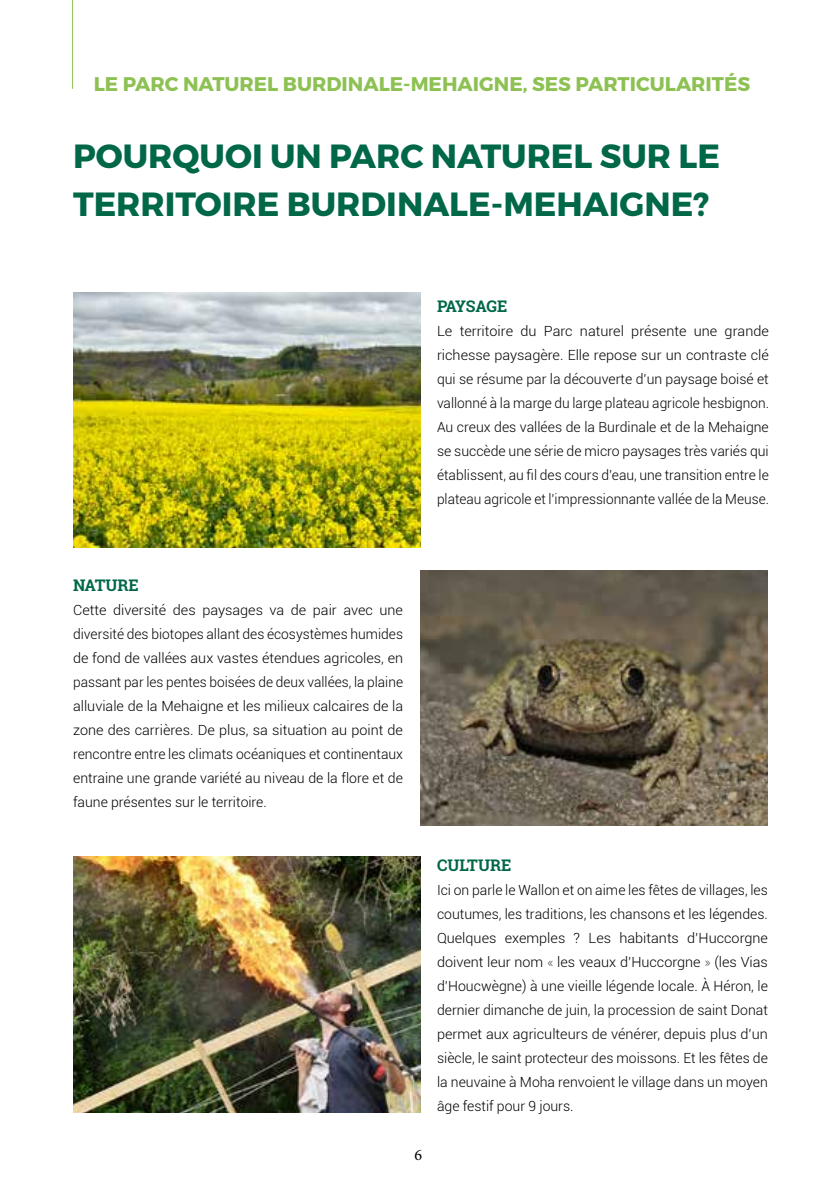
<style>
.page{position:relative;width:840px;height:1191px;background:#fff}
.page>*{position:absolute;margin:0;border:0;box-sizing:border-box;transform-origin:0 0}
.t1{font:700 33.6px/48px "Montserrat";color:#006748}
.t2{font:700 19.8px "Montserrat";color:#8ec153}
.t3{font:700 16px "Roboto Slab";color:#006748}
.t4{font:700 16px "Roboto Slab";letter-spacing:-.02em;color:#006748}
.t5{font:16px "Minion Pro";color:#000}
.t6{font:300 14px/24px "Roboto";color:#000;text-align:justify}
.s1{font-weight:100}
</style>
<div class="page">
<hr style="left:72px;top:0;width:1px;height:89px;background:#8ec153">
<img style="left:73px;top:292px;width:347px;height:255px">
<img style="left:420px;top:570px;width:347px;height:255px">
<img style="left:74px;top:856px;width:346px;height:256px">
<h2 class="t2" style="left:94px;top:72px;width:657px">LE PARC NATUREL BURDINALE-MEHAIGNE, SES PARTICULARITÉS</h2>
<h1 class="t1" style="left:73px;top:133px;width:648px">POURQUOI UN PARC NATUREL SUR LE<br>TERRITOIRE BURDINALE-MEHAIGNE?</h1>
<p class="t4" style="left:437px;top:295px;width:72px">PAYSAGE</p>
<p class="t6" style="left:437px;top:318px;width:333px">Le territoire du Parc naturel présente une grande richesse paysagère. Elle repose sur un contraste clé qui se résume par la découverte d’un paysage boisé et vallonné à la marge du large plateau agricole hesbignon.<br>Au creux des vallées de la Burdinale et de la Mehaigne se succède une série de micro paysages très variés qui établissent, au fil des cours d’eau, une transition entre le plateau agricole et l’impressionnante vallée de la Meuse.</p>
<p class="t3" style="left:73px;top:574px;width:67px">NATURE</p>
<p class="t6" style="left:73px;top:597px;width:331px">Cette diversité des paysages va de pair avec une diversité des biotopes allant des écosystèmes humides de fond de vallées aux vastes étendues agricoles, en passant par les pentes boisées de deux vallées, la plaine alluviale de la Mehaigne et les milieux calcaires de la zone des carrières. De plus, sa situation au point de rencontre entre les climats océaniques et continentaux entraine une grande variété au niveau de la flore et de faune présentes sur le territoire.</p>
<p class="t5" style="left:414px;top:1143px;width:9px">6</p>
<p class="t3" style="left:437px;top:854px;width:76px">CULTURE</p>
<p class="t6" style="left:437px;top:877px;width:332px">Ici on parle le Wallon et on aime les fêtes de villages, les coutumes, les traditions, les chansons et les légendes.<br>Quelques exemples ? Les habitants d’Huccorgne doivent leur nom <span class="s1">«</span> les veaux d’Huccorgne <span class="s1">»</span> (les Vias d’Houcwègne) à une vieille légende locale. À Héron, le dernier dimanche de juin, la procession de saint Donat permet aux agriculteurs de vénérer, depuis plus d’un siècle, le saint protecteur des moissons. Et les fêtes de la neuvaine à Moha renvoient le village dans un moyen âge festif pour 9 jours.</p>
</div>
